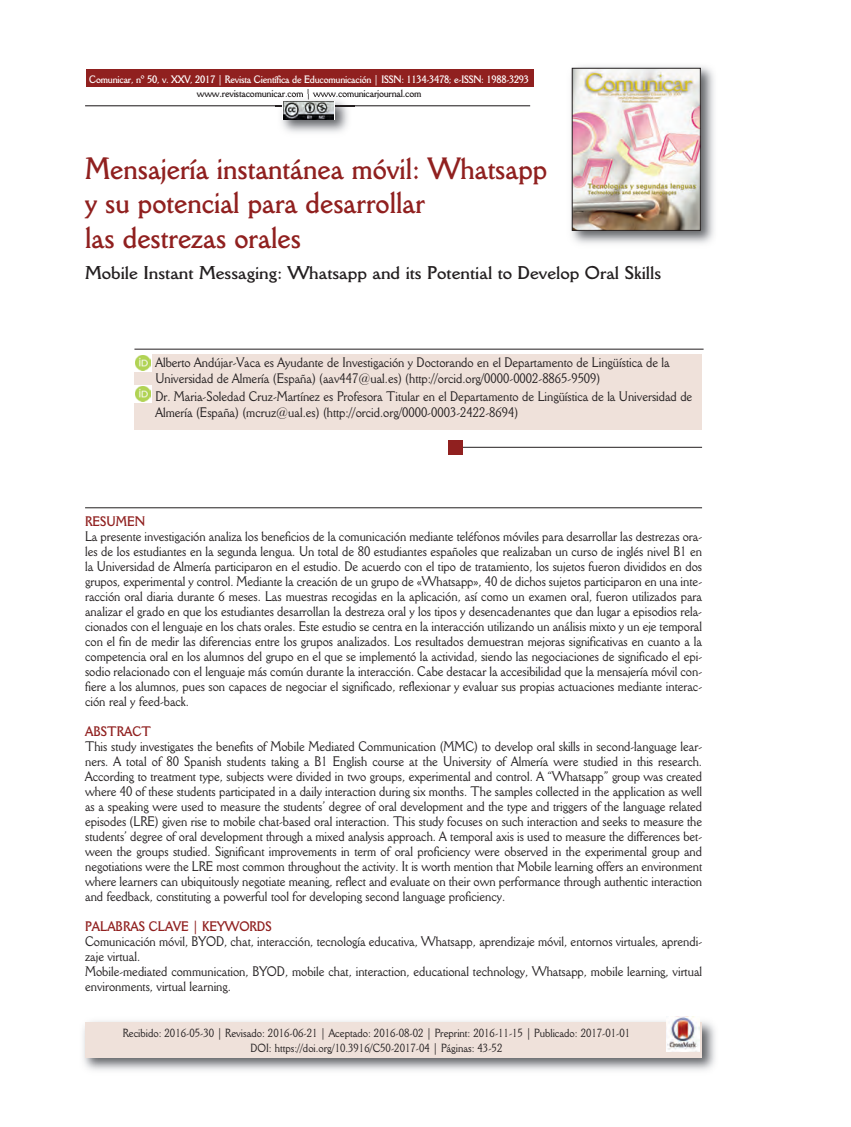
<style>
.page{position:relative;width:851px;height:1127px;background:#fff}
.page>*{position:absolute;margin:0;border:0;box-sizing:border-box;transform-origin:0 0}
.t1{font:700 30px/34.5px "Della Robbia BT";color:#90201f;scale:.9 1}
.t2{font:700 18px "Della Robbia BT";color:#231f20}
.t3{font:13.5px/15px "Della Robbia BT";color:#231f20;scale:.9 1}
.t4{font:700 13.5px "Della Robbia BT";color:#90201f;scale:.9 1}
.t5{font:11.55px/15px "Della Robbia BT";color:#231f20;text-align:center;scale:.9 1}
.t6{font:700 10.5px "Della Robbia BT";letter-spacing:-.02em;color:#fff;scale:.9 1}
.t7{font:700 10.5px "Della Robbia BT";letter-spacing:-.02em;color:#231f20;scale:.9 1}
</style>
<div class="page">
<hr style="left:85px;top:105px;width:445px;height:1px;background:#231f20">
<div style="left:86px;top:70px;width:447px;height:17px;background:#90201f"></div>
<div style="left:134px;top:354px;width:568px;height:75px;background:#efe1da"></div>
<img style="left:83px;top:1021px;width:632px;height:50px">
<div style="left:85px;top:1022px;width:617px;height:35px;background:#efe1da"></div>
<img style="left:571px;top:66px;width:143px;height:178px">
<img style="left:574px;top:70px;width:124px;height:159px">
<div style="left:572px;top:68px;width:128px;height:163px;border:1px solid #231f20"></div>
<hr style="left:134px;top:349px;width:569px;height:1px;background:#231f20">
<hr style="left:85px;top:507px;width:617px;height:1px;background:#231f20">
<hr style="left:460px;top:447px;width:242px;height:1px;background:#231f20">
<img style="left:666px;top:1016px;width:33px;height:35px">
<div style="left:447px;top:440px;width:15px;height:14px;background:#90201f"></div>
<svg style="left:134px;top:354px;width:18px;height:18px"></svg>
<img style="left:136px;top:356px;width:14px;height:14px">
<svg style="left:134px;top:385px;width:18px;height:18px"></svg>
<img style="left:136px;top:387px;width:14px;height:15px">
<img style="left:275px;top:94px;width:80px;height:39px">
<img style="left:275px;top:105px;width:80px;height:1px">
<svg style="left:282px;top:101px;width:53px;height:19px"></svg>
<img style="left:283px;top:102px;width:50px;height:17px">
<p class="t6" style="left:89px;top:73px;width:490px">Comunicar, nº 50, v. XXV, 2017 | Revista Científica de Educomunicación | ISSN: 1134-3478; e-ISSN: 1988-3293</p>
<p class="t7" style="left:197px;top:87px;width:251px">www.revistacomunicar.com | www.comunicarjournal.com</p>
<h1 class="t1" style="left:85px;top:151px;width:515px">Mensajería instantánea móvil: Whatsapp y su potencial para desarrollar<br>las destrezas orales</h1>
<h2 class="t2" style="left:85px;top:262px;width:577px">Mobile Instant Messaging: Whatsapp and its Potential to Develop Oral Skills</h2>
<p class="t3" style="left:155px;top:355px;width:573px;line-height:15.8px">alberto andújar-vaca es ayudante de investigación y doctorando en el departamento de lingüística de la universidad de almería (españa) (aav447@ual.es) (http://orcid.org/0000-0002-8865-9509)</p>
<p class="t3" style="left:155px;top:388px;width:598px;line-height:15.8px">dr. Maria-soledad Cruz-Martínez es profesora titular en el departamento de lingüística de la universidad de almería (españa) (mcruz@ual.es) (http://orcid.org/0000-0003-2422-8694)</p>
<p class="t4" style="left:85px;top:513px;width:68px">RESUMEN</p>
<p class="t3" style="left:85px;top:528px;width:687px;text-align:justify">la presente investigación analiza los beneficios de la comunicación mediante teléfonos móviles para desarrollar las destrezas ora&shy;les de los estudiantes en la segunda lengua. un total de 80 estudiantes españoles que realizaban un curso de inglés nivel b1 en la universidad de almería participaron en el estudio. de acuerdo con el tipo de tratamiento, los sujetos fueron divididos en dos grupos, experimental y control. Mediante la creación de un grupo de «Whatsapp», 40 de dichos sujetos participaron en una inte&shy;racción oral diaria durante 6 meses. las muestras recogidas en la aplicación, así como un examen oral, fueron utilizados para analizar el grado en que los estudiantes desarrollan la destreza oral y los tipos y desencadenantes que dan lugar a episodios rela&shy;cionados con el lenguaje en los chats orales. este estudio se centra en la interacción utilizando un análisis mixto y un eje temporal con el fin de medir las diferencias entre los grupos analizados. los resultados demuestran mejoras significativas en cuanto a la competencia oral en los alumnos del grupo en el que se implementó la actividad, siendo las negociaciones de significado el epi&shy;sodio relacionado con el lenguaje más común durante la interacción. Cabe destacar la accesibilidad que la mensajería móvil con&shy;fiere a los alumnos, pues son capaces de negociar el significado, reflexionar y evaluar sus propias actuaciones mediante interac&shy;ción real y feed-back.</p>
<p class="t4" style="left:85px;top:723px;width:75px">ABSTRACT</p>
<p class="t3" style="left:85px;top:738px;width:687px;text-align:justify">this study investigates the benefits of Mobile Mediated Communication (MMC) to develop oral skills in second-language lear&shy;ners. a total of 80 spanish students taking a b1 english course at the university of almería were studied in this research. according to treatment type, subjects were divided in two groups, experimental and control. a “Whatsapp” group was created where 40 of these students participated in a daily interaction during six months. the samples collected in the application as well as a speaking were used to measure the students’ degree of oral development and the type and triggers of the language related episodes (lre) given rise to mobile chat-based oral interaction. this study focuses on such interaction and seeks to measure the students’ degree of oral development through a mixed analysis approach. a temporal axis is used to measure the differences bet&shy;ween the groups studied. significant improvements in term of oral proficiency were observed in the experimental group and negotiations were the lre most common throughout the activity. it is worth mention that Mobile learning offers an environment where learners can ubiquitously negotiate meaning, reflect and evaluate on their own performance through authentic interaction and feedback, constituting a powerful tool for developing second language proficiency.</p>
<p class="t4" style="left:85px;top:918px;width:209px">PALABRAS CLAVE | KEYWORDS</p>
<p class="t3" style="left:85px;top:933px;width:687px">Comunicación móvil, bYod, chat, interacción, tecnología educativa, Whatsapp, aprendizaje móvil, entornos virtuales, aprendi&shy;zaje virtual.<br>Mobile-mediated communication, bYod, mobile chat, interaction, educational technology, Whatsapp, mobile learning, virtual environments, virtual learning.</p>
<p class="t5" style="left:123px;top:1025px;width:565px">recibido: 2016-05-30 | revisado: 2016-06-21 | aceptado: 2016-08-02 | preprint: 2016-11-15 | publicado: 2017-01-01 doi: https://doi.org/10.3916/C50-2017-04 | páginas: 43-52</p>
</div>
